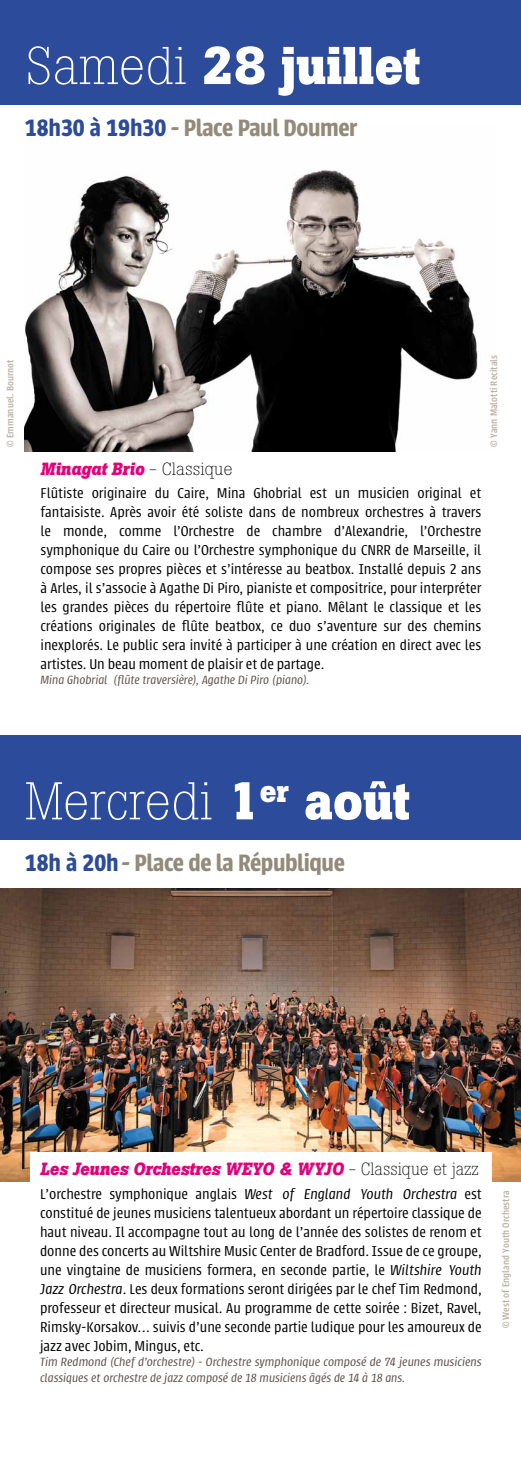
<style>
.page{position:relative;width:521px;height:1474px;background:#fff}
.page>*{position:absolute;margin:0;border:0;box-sizing:border-box;transform-origin:0 0}
.t1{font:700 52.5px "Boton";color:#fff}
.t2{font:300 52.5px "Boton";color:#fff}
.t3{font:600 26.07px "Urbana";letter-spacing:-.015em;color:#938a7a}
.t4{font:italic 700 17.5px "Boton";color:#e3007b;scale:.96 1}
.t5{font:italic 700 17.5px "Boton";color:#e3007b;scale:.95 1}
.t6{font:300 15.75px/18.9px "Urbana";color:#000;text-align:justify}
.t7{font:italic 300 13.12px/15.8px "Urbana";color:#5f504d}
.t8{font:500 10.5px "Urbana";letter-spacing:.01em;color:#bab0a4}
.s1{font-weight:300}
.s2{color:#2d4b9b}
.s3{font-weight:300;font-style:normal;color:#000}
.s4{font-weight:700}
.s5{font-style:italic}
</style>
<div class="page">
<img style="left:1px;top:888px;width:519px;height:293px">
<div style="left:30px;top:1152px;width:461px;height:229px;background:#fff"></div>
<div style="left:0;top:0;width:521px;height:104px;background:#2d4b9b"></div>
<div style="left:0;top:735px;width:521px;height:104px;background:#2d4b9b"></div>
<img style="left:25px;top:170px;width:453px;height:281px">
<h1 class="t1" style="left:25px;top:35px;width:397px"><span class="s1">Samedi</span> 28 juillet</h1>
<h2 class="t3" style="left:25px;top:114px;width:334px"><span class="s2">18h30 à 19h30</span> - Place Paul Doumer</h2>
<p class="t8" style="left:4px;top:446px;width:89px;rotate:-90deg">© Emmanuel. Bournot</p>
<p class="t8" style="left:488px;top:446px;width:93px;rotate:-90deg">© Yann Malotti Recitals</p>
<p class="t5" style="left:41px;top:458px;width:203px">Minagat Brio <span class="s3">- Classique</span></p>
<p class="t6" style="left:41px;top:484px;width:442px">Flûtiste originaire du Caire, Mina Ghobrial est un musicien original et fantaisiste. Après avoir été soliste dans de nombreux orchestres à travers le monde, comme l’Orchestre de chambre d’Alexandrie, l’Orchestre symphonique du Caire ou l’Orchestre symphonique du CNRR de Marseille, il compose ses propres pièces et s’intéresse au beatbox. Installé depuis 2 ans à Arles, il s’associe à Agathe Di Piro, pianiste et compositrice, pour interpréter les grandes pièces du répertoire flûte et piano. Mêlant le classique et les créations originales de flûte beatbox, ce duo s’aventure sur des chemins inexplorés. Le public sera invité à participer à une création en direct avec les artistes. Un beau moment de plaisir et de partage.</p>
<p class="t7" style="left:41px;top:672px;width:270px">Mina Ghobrial (flûte traversière), Agathe Di Piro (piano).</p>
<h1 class="t2" style="left:25px;top:770px;width:387px">Mercredi <span class="s4">1</span><sup>er</sup> <span class="s4">août</span></h1>
<h2 class="t3" style="left:25px;top:848px;width:322px"><span class="s2">18h à 20h</span>- Place de la République</h2>
<p class="t4" style="left:40px;top:1158px;width:459px">Les Jeunes Orchestres WEYO &amp; WYJO <span class="s3">- Classique et jazz</span></p>
<p class="t6" style="left:40px;top:1185px;width:443px">L’orchestre symphonique anglais <span class="s5">West of England Youth Orchestra</span> est constitué de jeunes musiciens talentueux abordant un répertoire classique de haut niveau. Il accompagne tout au long de l’année des solistes de renom et donne des concerts au Wiltshire Music Center de Bradford. Issue de ce groupe, une vingtaine de musiciens formera, en seconde partie, le <span class="s5">Wiltshire Youth Jazz Orchestra</span>. Les deux formations seront dirigées par le chef Tim Redmond, professeur et directeur musical. Au programme de cette soirée : Bizet, Ravel, Rimsky-Korsakov… suivis d’une seconde partie ludique pour les amoureux de jazz avec Jobim, Mingus, etc.</p>
<p class="t7" style="left:40px;top:1354px;width:443px">Tim Redmond (Chef d’orchestre) - Orchestre symphonique composé de 74 jeunes musiciens classiques et orchestre de jazz composé de 18 musiciens âgés de 14 à 18 ans.</p>
<p class="t8" style="left:500px;top:1328px;width:139px;rotate:-90deg">© West of England Youth Orchestra</p>
</div>
